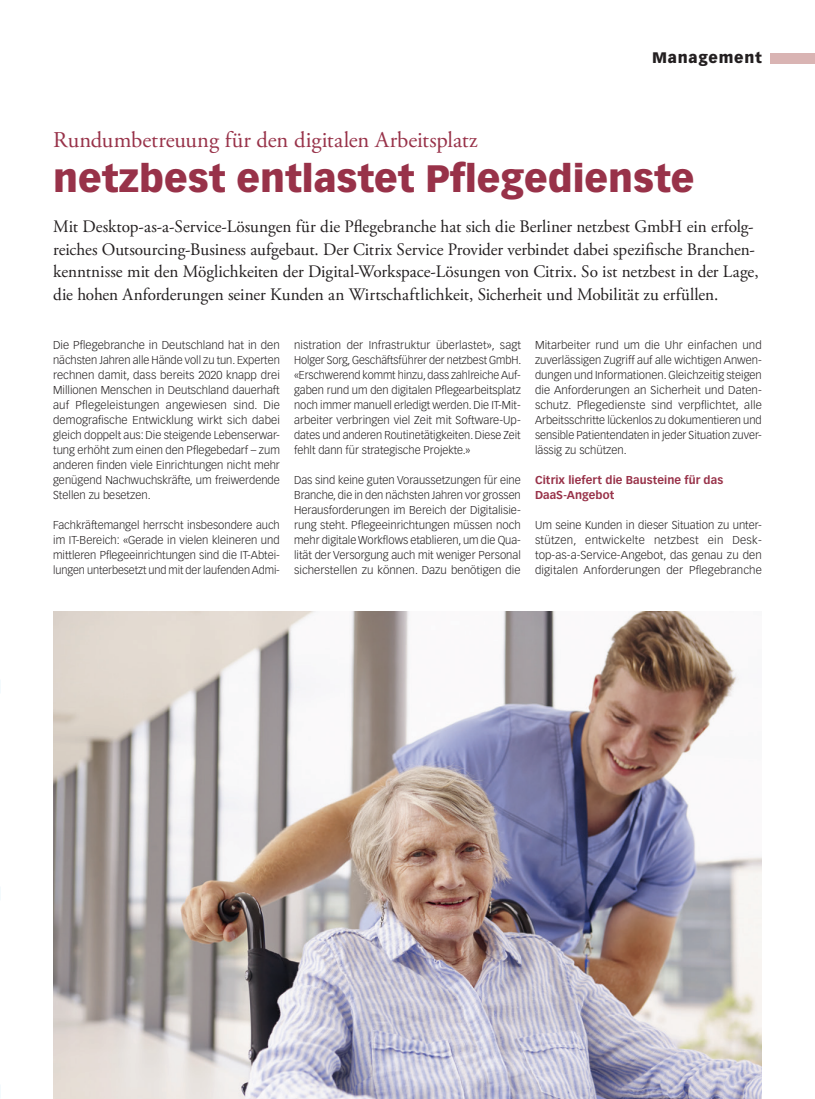
<style>
.page{position:relative;width:815px;height:1099px;background:#fff}
.page>*{position:absolute;margin:0;border:0;box-sizing:border-box;transform-origin:0 0}
.Titel_MM{font:900 37.5px "Vectora LT Std";color:#983249}
.Obertitel_MM{font:22.5px "Adobe Garamond Pro";color:#983249}
.Lead{font:17.5px/22.5px "Adobe Garamond Pro";color:#231f20}
.t1{font:900 15px "Vectora LT Std";letter-spacing:.05em;color:#231f20}
.Lauftext{font:300 11.25px/15px "Vectora LT Std";color:#231f20;text-align:justify}
.ZT_MM{font:700 11.25px/15px "Vectora LT Std";letter-spacing:.01em;color:#983249}
</style>
<div class="page">
<div style="left:770px;top:53px;width:45px;height:10px;background:#d9b4b3"></div>
<img style="left:0;top:0;width:1px;height:696px">
<img style="left:0;top:900px;width:1px;height:198px">
<img style="left:53px;top:611px;width:709px;height:487px">
<h3 class="t1" style="left:652px;top:49px;width:111px">Management</h3>
<p class="Obertitel_MM" style="left:53px;top:126px;width:426px">Rundumbetreuung für den digitalen Arbeitsplatz</p>
<p class="Titel_MM" style="left:53px;top:155px;width:643px">netzbest entlastet Pflegedienste</p>
<p class="Lead" style="left:53px;top:216px;width:707px">Mit Desktop-as-a-Service-Lösungen für die Pflegebranche hat sich die Berliner netzbest GmbH ein erfolg&shy;reiches Outsourcing-Business aufgebaut. Der Citrix Service Provider verbindet dabei spezifische Branchen&shy;kenntnisse mit den Möglichkeiten der Digital-Workspace-Lösungen von Citrix. So ist netzbest in der Lage, die hohen Anforderungen seiner Kunden an Wirtschaftlichkeit, Sicherheit und Mobilität zu erfüllen.</p>
<p class="Lauftext" style="left:53px;top:338px;width:228px">Die Pflegebranche in Deutschland hat in den nächsten Jahren alle Hände voll zu tun. Experten rechnen damit, dass bereits 2020 knapp drei Millionen Menschen in Deutschland dauerhaft auf Pflegeleistungen angewiesen sind. Die demografische Entwicklung wirkt sich dabei gleich doppelt aus: Die steigende Lebenserwar&shy;tung erhöht zum einen den Pflegebedarf – zum anderen finden viele Einrichtungen nicht mehr genügend Nachwuchskräfte, um freiwerdende Stellen zu besetzen.</p>
<p class="Lauftext" style="left:53px;top:518px;width:228px">Fachkräftemangel herrscht insbesondere auch im IT-Bereich: «Gerade in vielen kleineren und mittleren Pflegeeinrichtungen sind die IT-Abtei&shy;lungen unterbesetzt und mit der laufenden Admi-</p>
<p class="Lauftext" style="left:294px;top:338px;width:229px">nistration der Infrastruktur überlastet», sagt Holger Sorg, Geschäftsführer der netzbest GmbH. «Erschwerend kommt hinzu, dass zahlreiche Auf&shy;gaben rund um den digitalen Pflegearbeitsplatz noch immer manuell erledigt werden. Die IT-Mit&shy;arbeiter verbringen viel Zeit mit Software-Up&shy;dates und anderen Routinetätigkeiten. Diese Zeit fehlt dann für strategische Projekte.»</p>
<p class="Lauftext" style="left:294px;top:473px;width:228px">Das sind keine guten Voraussetzungen für eine Branche, die in den nächsten Jahren vor grossen Herausforderungen im Bereich der Digitalisie&shy;rung steht. Pflegeeinrichtungen müssen noch mehr digitale Workflows etablieren, um die Qua&shy;lität der Versorgung auch mit weniger Personal sicherstellen zu können. Dazu benötigen die</p>
<p class="Lauftext" style="left:535px;top:338px;width:228px">Mitarbeiter rund um die Uhr einfachen und zuverlässigen Zugriff auf alle wichtigen Anwen&shy;dungen und Informationen. Gleichzeitig steigen die Anforderungen an Sicherheit und Daten&shy;schutz. Pflegedienste sind verpflichtet, alle Arbeitsschritte lückenlos zu dokumentieren und sensible Patientendaten in jeder Situation zuver&shy;lässig zu schützen.</p>
<p class="ZT_MM" style="left:535px;top:473px;width:190px">Citrix liefert die Bausteine für das<br>DaaS-Angebot</p>
<p class="Lauftext" style="left:535px;top:518px;width:228px">Um seine Kunden in dieser Situation zu unter&shy;stützen, entwickelte netzbest ein Desk&shy;top-as-a-Service-Angebot, das genau zu den digitalen Anforderungen der Pflegebranche</p>
</div>
